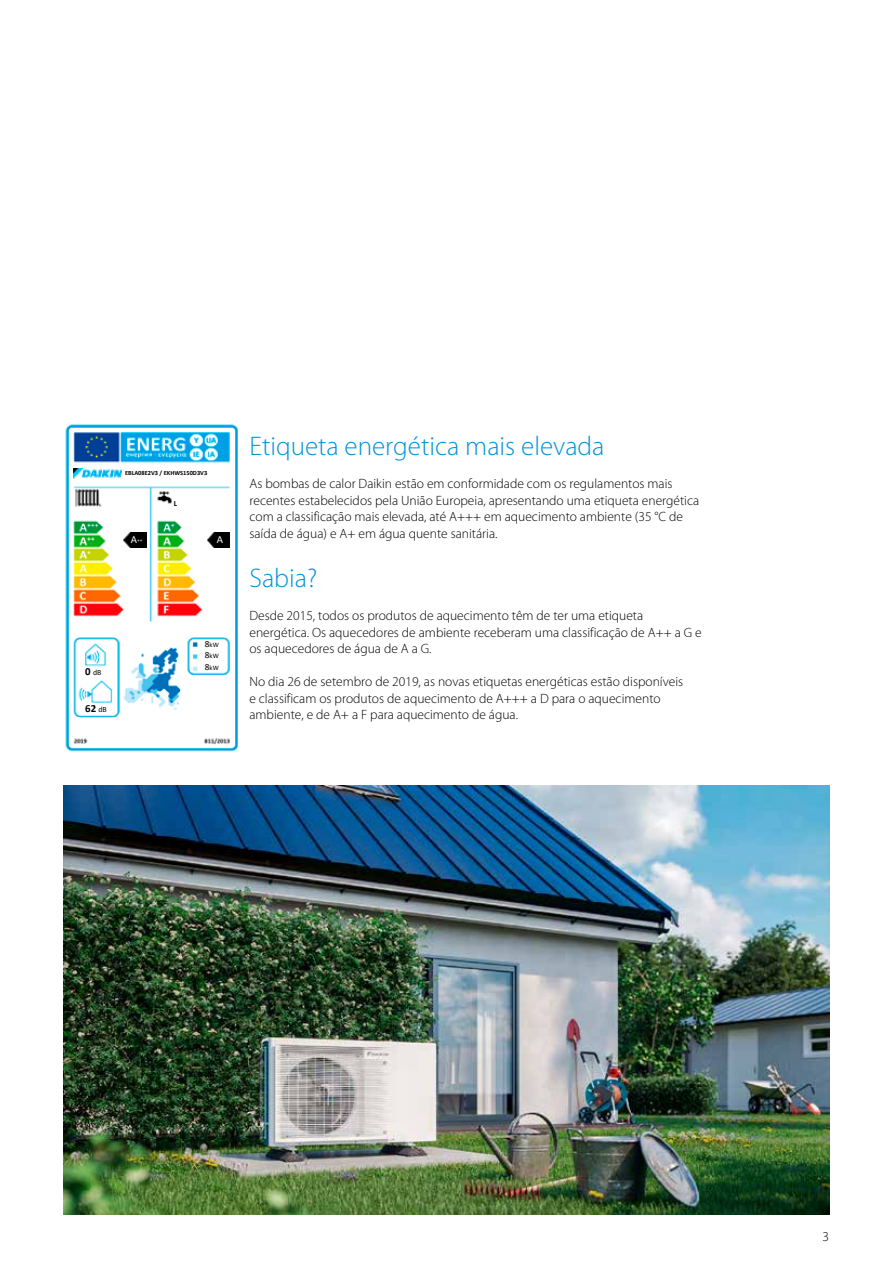
<style>
.page{position:relative;width:893px;height:1263px;background:#fff}
.page>*{position:absolute;margin:0;border:0;box-sizing:border-box;transform-origin:0 0}
.t1{font:300 27px "Myriad Pro";color:#0095db}
.t2{font:300 13.5px/16.5px "Myriad Pro";color:#000}
.t3{font:700 10.8px "Calibri";color:#000}
.t4{font:10.8px "Calibri";color:#fff}
.t5{font:7.8px "Calibri";color:#000}
.t6{font:700 7.8px "Calibri";color:#000}
.t7{font:6.9px/11.1px "Calibri";color:#000;text-align:justify}
.t8{font:700 6.45px "Calibri";color:#000}
.t9{font:5.4px "Calibri";color:#fff}
.s1{font-size:10.8px}
.s2{font-weight:700;font-size:10.8px}
.s3{font-weight:400;font-size:7.8px}
.s4{font-size:9.3px}
</style>
<div class="page">
<img style="left:64px;top:786px;width:765px;height:429px">
<img style="left:65px;top:424px;width:173px;height:328px">
<img style="left:74px;top:469px;width:47px;height:9px">
<img style="left:124px;top:533px;width:22px;height:15px">
<img style="left:207px;top:532px;width:23px;height:15px">
<svg style="left:186px;top:678px;width:46px;height:47px"></svg>
<p class="t8" style="left:125px;top:468px;width:84px">EBLA08E2V3 / EKHWS150D3V3</p>
<p class="t6" style="left:174px;top:497px;width:5px">L</p>
<p class="t9" style="left:131px;top:536px;width:13px"><span class="s1">A</span>++</p>
<p class="t4" style="left:217px;top:532px;width:8px">A</p>
<p class="t5" style="left:85px;top:667px;width:18px"><span class="s2">0</span> dB</p>
<p class="t3" style="left:85px;top:701px;width:23px">62 <span class="s3">dB</span></p>
<p class="t7" style="left:205px;top:639px;width:16px"><span class="s4">8</span>kW <span class="s4">8</span>kW <span class="s4">8</span>kW</p>
<h1 class="t1" style="left:249px;top:431px;width:357px">Etiqueta energética mais elevada</h1>
<p class="t2" style="left:249px;top:475px;width:451px">As bombas de calor Daikin estão em conformidade com os regulamentos mais recentes estabelecidos pela União Europeia, apresentando uma etiqueta energética com a classificação mais elevada, até A+++ em aquecimento ambiente (35 °C de saída de água) e A+ em água quente sanitária.</p>
<h1 class="t1" style="left:249px;top:563px;width:69px">Sabia?</h1>
<p class="t2" style="left:249px;top:607px;width:454px">Desde 2015, todos os produtos de aquecimento têm de ter uma etiqueta energética. Os aquecedores de ambiente receberam uma classificação de A++ a G e os aquecedores de água de A a G.</p>
<p class="t2" style="left:249px;top:673px;width:435px">No dia 26 de setembro de 2019, as novas etiquetas energéticas estão disponíveis e classificam os produtos de aquecimento de A+++ a D para o aquecimento ambiente, e de A+ a F para aquecimento de água.</p>
<p class="t2" style="left:823px;top:1228px;width:8px">3</p>
</div>
